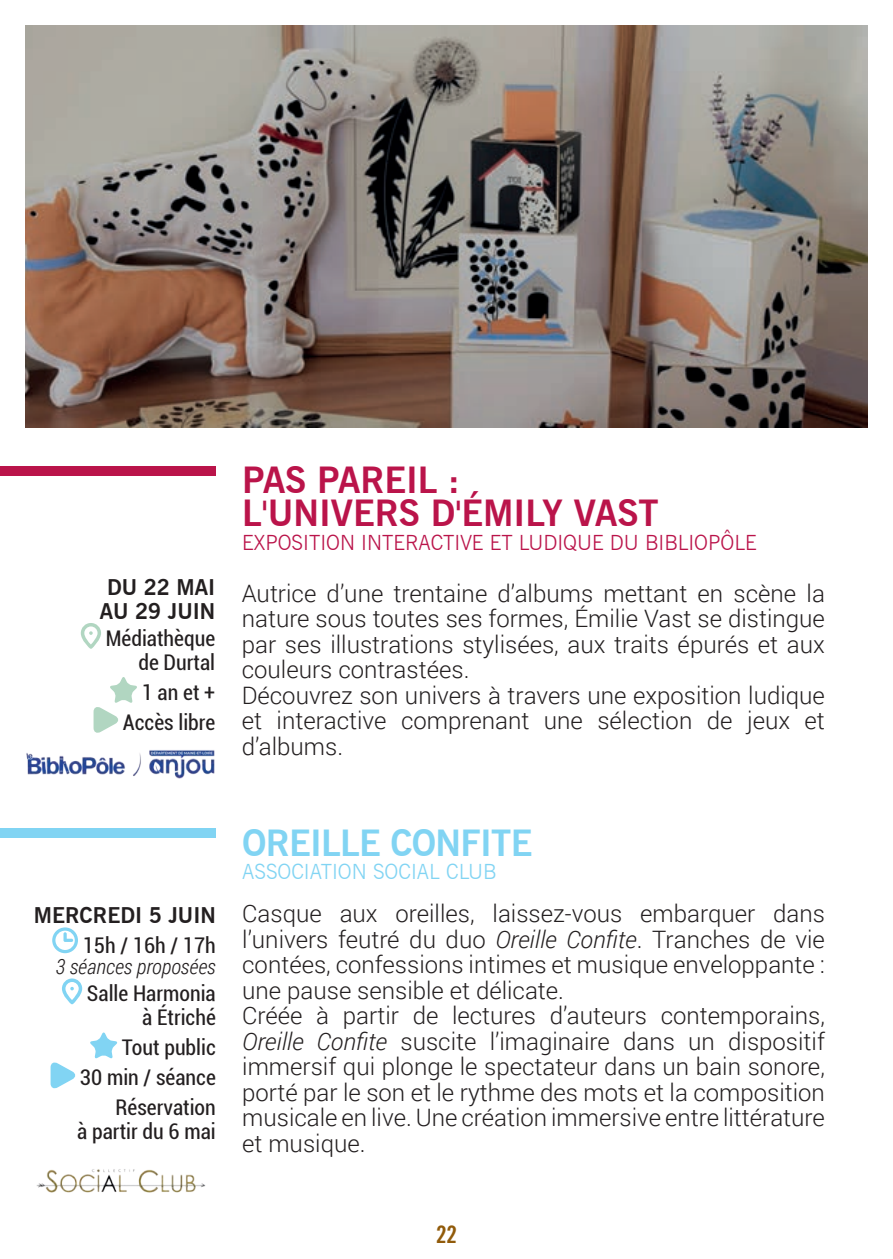
<style>
.page{position:relative;width:893px;height:1259px;background:#fff}
.page>*{position:absolute;margin:0;border:0;box-sizing:border-box;transform-origin:0 0}
.t1{font:700 36px/33px "News Gothic BT";color:#ba144a}
.t2{font:700 36px "News Gothic BT";letter-spacing:-.02em;color:#81d4f3}
.t3{font:300 24px/25.5px "Roboto";color:#231f20}
.t4{font:700 condensed 24px "News Gothic BT";color:#915b0b}
.t5{font:condensed 21.6px/30px "Roboto";color:#231f20;text-align:right}
.t6{font:700 21.6px/24px "News Gothic BT";color:#231f20;text-align:center}
.t7{font:300 21px "News Gothic BT";color:#ba144a}
.t8{font:300 21px "News Gothic BT";color:#81d4f3}
.t9{font:italic 300 21px "Roboto Condensed";color:#231f20}
.s1{font-style:italic}
</style>
<div class="page">
<div style="left:0;top:466px;width:215px;height:9px;background:#ba144a"></div>
<svg style="left:81px;top:623px;width:20px;height:26px"></svg>
<svg style="left:94px;top:677px;width:43px;height:56px"></svg>
<img style="left:26px;top:26px;width:841px;height:401px">
<div style="left:0;top:828px;width:216px;height:10px;background:#81d4f3"></div>
<svg style="left:52px;top:927px;width:26px;height:26px"></svg>
<svg style="left:62px;top:978px;width:20px;height:26px"></svg>
<svg style="left:90px;top:1032px;width:28px;height:26px"></svg>
<svg style="left:51px;top:1062px;width:25px;height:27px"></svg>
<img style="left:36px;top:1169px;width:170px;height:24px">
<img style="left:26px;top:750px;width:189px;height:28px">
<p class="t6" style="left:100px;top:575px;width:117px">DU 22 MAI<br>AU 29 JUIN</p>
<p class="t5" style="left:106px;top:625px;width:111px;line-height:24px">Médiathèque de Durtal</p>
<p class="t5" style="left:123px;top:676px;width:94px">1 an et +<br>Accès libre</p>
<h1 class="t1" style="left:242px;top:464px;width:418px">PAS PAREIL :<br>L'UNIVERS D'ÉMILY VAST</h1>
<p class="t7" style="left:242px;top:530px;width:516px">EXPOSITION INTERACTIVE ET LUDIQUE DU BIBLIOPÔLE</p>
<p class="t3" style="left:242px;top:579px;width:585px">Autrice d’une trentaine d’albums mettant en scène la nature sous toutes ses formes, Émilie Vast se distingue par ses illustrations stylisées, aux traits épurés et aux couleurs contrastées.<br>Découvrez son univers à travers une exposition ludique et interactive comprenant une sélection de jeux et d’albums.</p>
<p class="t6" style="left:34px;top:903px;width:183px">MERCREDI 5 JUIN</p>
<p class="t5" style="left:83px;top:929px;width:135px">15h / 16h / 17h</p>
<p class="t9" style="left:56px;top:952px;width:161px">3 séances proposées</p>
<p class="t5" style="left:87px;top:980px;width:130px;line-height:24px">Salle Harmonia à Étriché</p>
<p class="t5" style="left:80px;top:1031px;width:137px">Tout public<br>30 min / séance<br>Réservation</p>
<p class="t5" style="left:77px;top:1115px;width:140px">à partir du 6 mai</p>
<h1 class="t2" style="left:242px;top:821px;width:292px">OREILLE CONFITE</h1>
<p class="t8" style="left:242px;top:859px;width:256px">ASSOCIATION SOCIAL CLUB</p>
<p class="t3" style="left:242px;top:900px;width:584px">Casque aux oreilles, laissez-vous embarquer dans l’univers feutré du duo <span class="s1">Oreille Confite</span>. Tranches de vie contées, confessions intimes et musique enveloppante : une pause sensible et délicate.<br>Créée à partir de lectures d’auteurs contemporains, <span class="s1">Oreille Confite</span> suscite l’imaginaire dans un dispositif immersif qui plonge le spectateur dans un bain sonore, porté par le son et le rythme des mots et la composition musicale en live. Une création immersive entre littérature et musique.</p>
<p class="t4" style="left:436px;top:1220px;width:22px">22</p>
</div>
